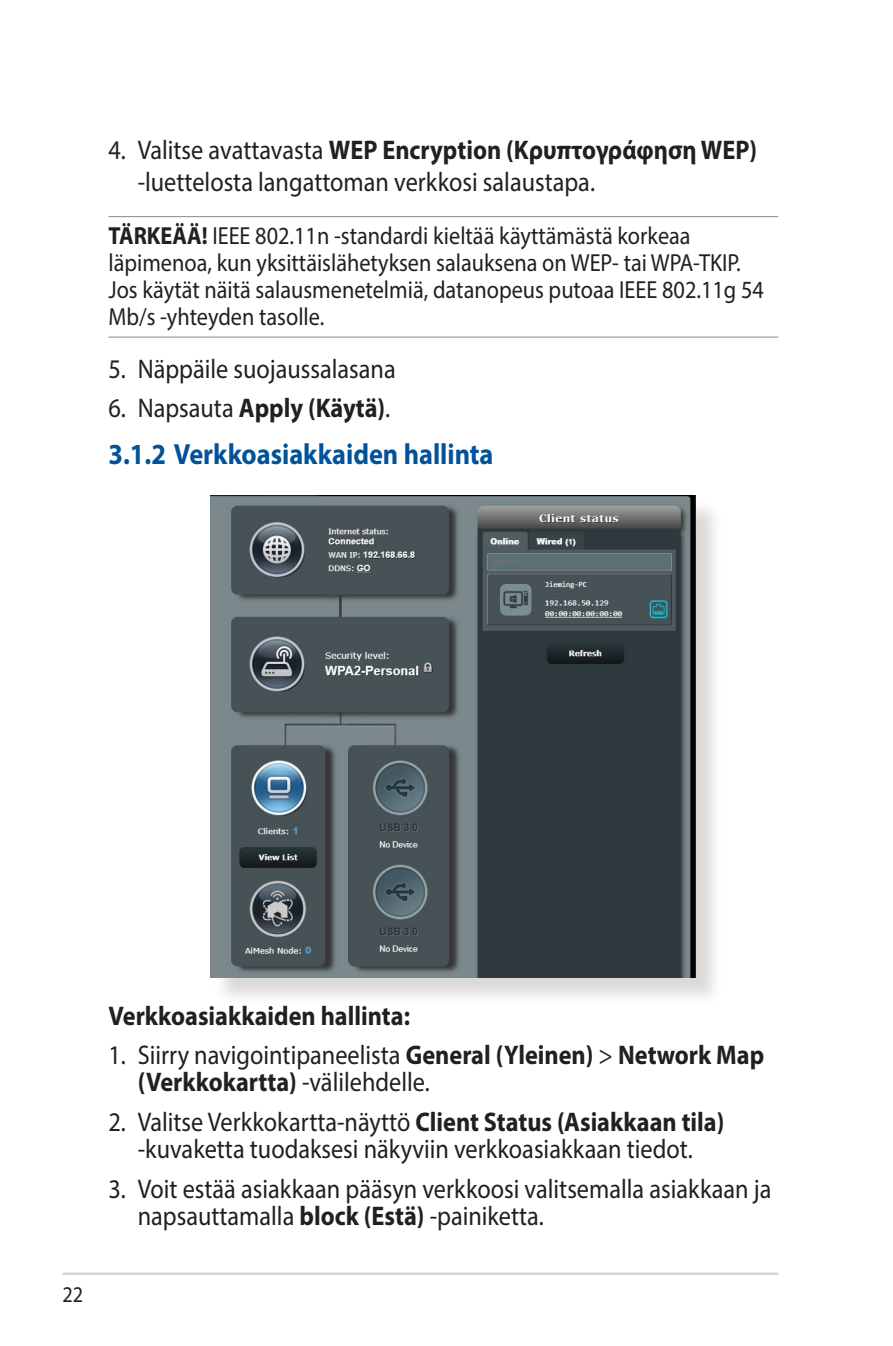
<style>
.page{position:relative;width:893px;height:1346px;background:#fff}
.page>*{position:absolute;margin:0;border:0;box-sizing:border-box;transform-origin:0 0}
.t1{font:700 29.25px "Myriad Pro";color:#01529a;scale:.9 1}
.t2{font:27px/27px "Myriad Pro";color:#231f20;scale:.9 1}
.t3{font:700 27px "Myriad Pro";color:#231f20;scale:.9 1}
.t4{font:24.75px/27px "Myriad Pro";color:#231f20;scale:.9 1}
.t5{font:22.5px "Myriad Pro";color:#231f20;scale:.9 1}
.s1{font-weight:700}
.s2{font-weight:400}
</style>
<div class="page">
<hr style="left:63px;top:1272px;width:715px;height:3px;background:#d1d2d4">
<hr style="left:108px;top:216px;width:670px;height:1px;background:#939598">
<hr style="left:108px;top:336px;width:670px;height:2px;background:#939598">
<div style="left:213px;top:499px;width:510px;height:506px;background:#cfcecb;opacity:.75"></div>
<img style="left:210px;top:496px;width:485px;height:481px">
<p class="t2" style="left:138px;top:133px;width:690px;line-height:32.4px;text-indent:-29px">4. Valitse avattavasta <span class="s1">WEP Encryption (Κρυπτογράφηση WEP) </span>-luettelosta langattoman verkkosi salaustapa.</p>
<p class="t4" style="left:108px;top:222px;width:730px"><span class="s1">TÄRKEÄÄ!</span> IEEE 802.11n -standardi kieltää käyttämästä korkeaa läpimenoa, kun yksittäislähetyksen salauksena on WEP- tai WPA-TKIP.<br>Jos käytät näitä salausmenetelmiä, datanopeus putoaa IEEE 802.11g 54<br>Mb/s -yhteyden tasolle.</p>
<p class="t2" style="left:108px;top:354px;width:321px">5. Näppäile suojaussalasana</p>
<p class="t3" style="left:108px;top:391px;width:315px"><span class="s2">6. Napsauta</span> Apply (Käytä)<span class="s2">.</span></p>
<p class="t1" style="left:108px;top:435px;width:429px">3.1.2 Verkkoasiakkaiden hallinta</p>
<p class="t5" style="left:63px;top:1281px;width:25px">22</p>
<p class="t3" style="left:108px;top:998px;width:337px">Verkkoasiakkaiden hallinta:</p>
<p class="t2" style="left:138px;top:1041px;width:698px;text-indent:-29px">1. Siirry navigointipaneelista <span class="s1">General (Yleinen)</span> &gt; <span class="s1">Network Map (Verkkokartta)</span> -välilehdelle.</p>
<p class="t2" style="left:108px;top:1108px;width:686px;text-align:center">2. Valitse Verkkokartta-näyttö <span class="s1">Client Status (Asiakkaan tila) </span>-kuvaketta tuodaksesi näkyviin verkkoasiakkaan tiedot.</p>
<p class="t2" style="left:138px;top:1175px;width:706px;text-indent:-29px">3. Voit estää asiakkaan pääsyn verkkoosi valitsemalla asiakkaan ja napsauttamalla <span class="s1">block (Estä)</span> -painiketta.</p>
</div>
